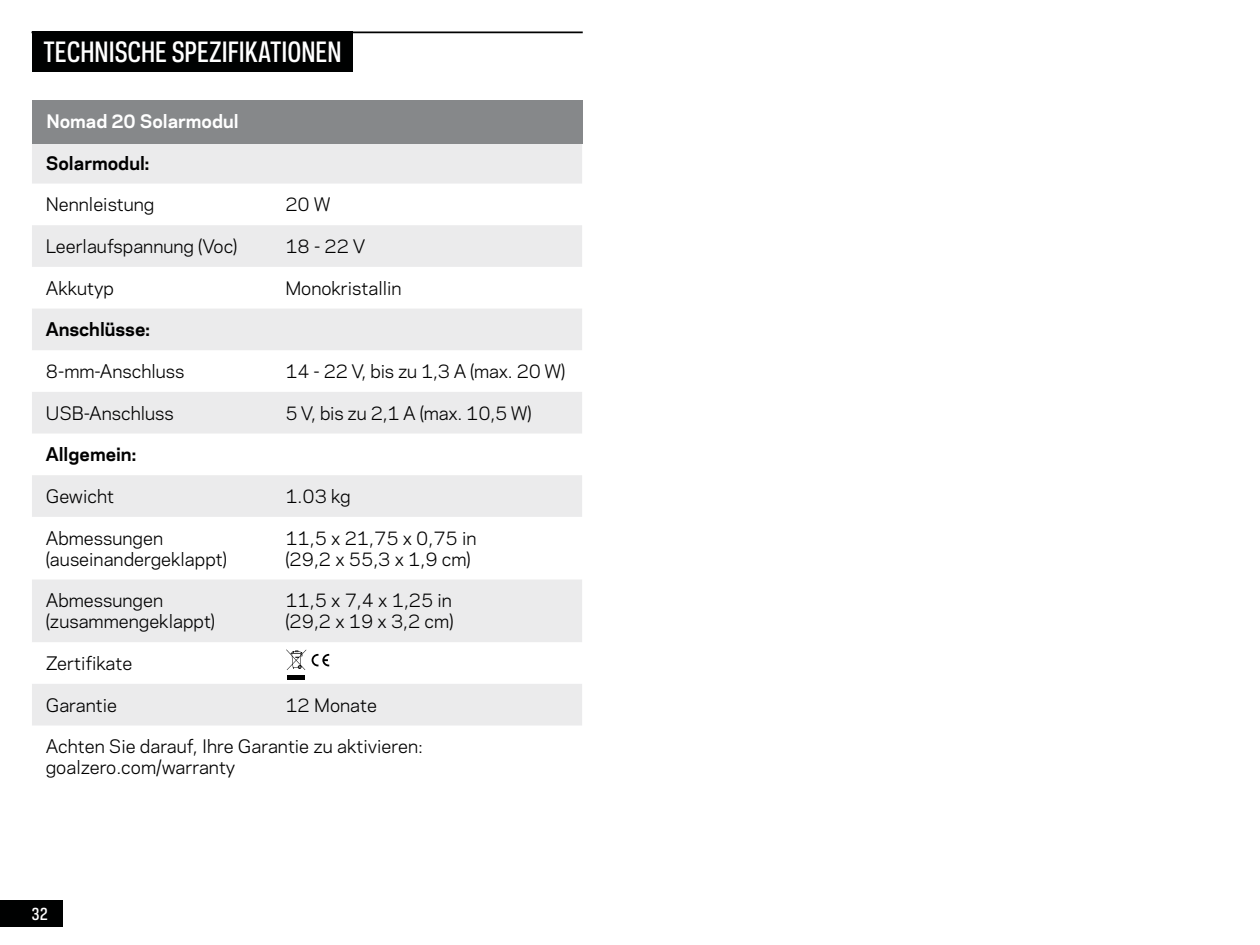
<style>
.page{position:relative;width:1260px;height:945px;background:#fff}
.page>*{position:absolute;margin:0;border:0;box-sizing:border-box;transform-origin:0 0}
.t1{font:500 26.25px "Galaxie Polaris Condensed";color:#fff}
.t2{font:17.5px/21px "Galaxie Polaris";color:#000}
.t3{font:700 17.5px "Galaxie Polaris";color:#000}
.t4{font:700 17.5px "Galaxie Polaris";color:#fff}
.t5{font:500 15.75px "Galaxie Polaris Condensed";color:#fff}
</style>
<div class="page">
<hr style="left:32px;top:32px;width:551px;height:1px;background:#000101">
<div style="left:0;top:900px;width:63px;height:27px;background:#000101"></div>
<div style="left:32px;top:32px;width:321px;height:40px;background:#000101"></div>
<svg style="left:32px;top:144px;width:550px;height:582px;fill:#ebebec"></svg>
<div style="left:32px;top:101px;width:551px;height:43px;background:#86888a"></div>
<svg style="left:312px;top:654px;width:17px;height:12px"></svg>
<svg style="left:286px;top:649px;width:20px;height:21px"></svg>
<div style="left:287px;top:675px;width:18px;height:5px;background:#000"></div>
<h1 class="t1" style="left:44px;top:34px;width:299px">TECHNISCHE SPEZIFIKATIONEN</h1>
<p class="t4" style="left:46px;top:108px;width:194px">Nomad 20 Solarmodul</p>
<p class="t3" style="left:46px;top:150px;width:105px">Solarmodul:</p>
<p class="t2" style="left:46px;top:193px;width:110px">Nennleistung</p>
<p class="t2" style="left:285px;top:193px;width:47px">20 W</p>
<p class="t2" style="left:46px;top:235px;width:193px">Leerlaufspannung (Voc)</p>
<p class="t2" style="left:285px;top:235px;width:81px">18 - 22 V</p>
<p class="t2" style="left:46px;top:277px;width:70px">Akkutyp</p>
<p class="t2" style="left:285px;top:277px;width:118px">Monokristallin</p>
<p class="t3" style="left:46px;top:316px;width:106px">Anschlüsse:</p>
<p class="t2" style="left:46px;top:360px;width:140px">8-mm-Anschluss</p>
<p class="t2" style="left:285px;top:360px;width:282px">14 - 22 V, bis zu 1,3 A (max. 20 W)</p>
<p class="t2" style="left:46px;top:402px;width:129px">USB-Anschluss</p>
<p class="t2" style="left:285px;top:402px;width:248px">5 V, bis zu 2,1 A (max. 10,5 W)</p>
<p class="t3" style="left:46px;top:441px;width:92px">Allgemein:</p>
<p class="t2" style="left:46px;top:485px;width:70px">Gewicht</p>
<p class="t2" style="left:285px;top:485px;width:67px">1.03 kg</p>
<p class="t2" style="left:46px;top:527px;width:183px">Abmessungen (auseinandergeklappt)</p>
<p class="t2" style="left:285px;top:527px;width:193px">11,5 x 21,75 x 0,75 in (29,2 x 55,3 x 1,9 cm)</p>
<p class="t2" style="left:46px;top:589px;width:171px">Abmessungen (zusammengeklappt)</p>
<p class="t2" style="left:285px;top:589px;width:170px">11,5 x 7,4 x 1,25 in (29,2 x 19 x 3,2 cm)</p>
<p class="t2" style="left:46px;top:652px;width:88px">Zertifikate</p>
<p class="t2" style="left:46px;top:694px;width:73px">Garantie</p>
<p class="t2" style="left:285px;top:694px;width:93px">12 Monate</p>
<p class="t2" style="left:46px;top:735px;width:379px">Achten Sie darauf, Ihre Garantie zu aktivieren: goalzero.com/warranty</p>
<p class="t5" style="left:32px;top:903px;width:18px">32</p>
</div>
